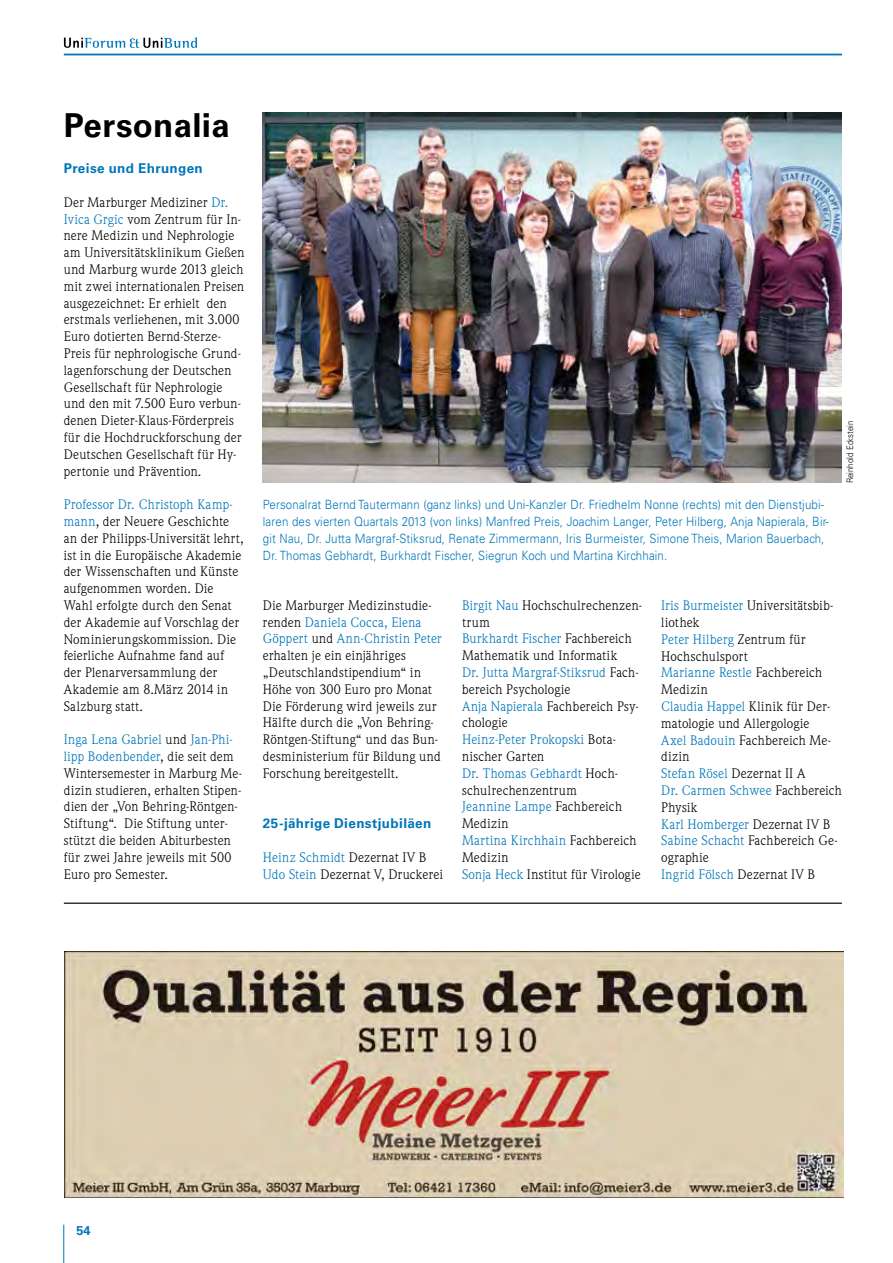
<style>
.page{position:relative;width:893px;height:1263px;background:#fff}
.page>*{position:absolute;margin:0;border:0;box-sizing:border-box;transform-origin:0 0}
.t1{font:700 33px "Univers LT Std";letter-spacing:.01em;color:#000}
.t2{font:13.5px/16.8px "Weidemann Std";letter-spacing:.02em;color:#000}
.t3{font:700 13.5px "Univers LT Std";letter-spacing:.025em;color:#0076b9}
.t4{font:300 12.75px/16.8px "Univers LT Std";letter-spacing:.015em;color:#0076b9;scale:.9 1}
.t5{font:700 12.75px "Univers LT Std";color:#0076b9}
.t6{font:300 9px "Univers LT Std";letter-spacing:.005em;color:#000;scale:.88 1}
.s1{color:#0076b9}
</style>
<div class="page">
<hr style="left:63px;top:1225px;width:1px;height:38px;background:#0076b9">
<hr style="left:64px;top:54px;width:778px;height:1px;background:#0076b9">
<svg style="left:64px;top:38px;width:133px;height:10px"></svg>
<hr style="left:64px;top:902px;width:778px;height:2px;background:#000">
<img style="left:263px;top:113px;width:579px;height:370px">
<img style="left:65px;top:951px;width:779px;height:247px">
<p class="t1" style="left:64px;top:106px;width:167px">Personalia</p>
<p class="t3" style="left:64px;top:161px;width:141px">Preise und Ehrungen</p>
<p class="t2" style="left:64px;top:194px;width:182px">Der Marburger Mediziner <span class="s1">Dr.<br>Ivica Grgic</span> vom Zentrum für In&shy;nere Medizin und Nephrologie am Universitätsklinikum Gießen und Marburg wurde 2013 gleich mit zwei internationalen Preisen ausgezeichnet: Er erhielt den erstmals verliehenen, mit 3.000<br>Euro dotierten Bernd-Sterze-<br>Preis für nephrologische Grund&shy;lagenforschung der Deutschen<br>Gesellschaft für Nephrologie und den mit 7.500 Euro verbun&shy;denen Dieter-Klaus-Förderpreis für die Hochdruckforschung der<br>Deutschen Gesellschaft für Hy&shy;pertonie und Prävention.</p>
<p class="t2" style="left:64px;top:496px;width:181px"><span class="s1">Professor Dr. Christoph Kamp&shy;mann</span>, der Neuere Geschichte an der Philipps-Universität lehrt, ist in die Europäische Akademie der Wissenschaften und Künste aufgenommen worden. Die<br>Wahl erfolgte durch den Senat der Akademie auf Vorschlag der<br>Nominierungskommission. Die feierliche Aufnahme fand auf der Plenarversammlung der<br>Akademie am 8.März 2014 in<br>Salzburg statt.</p>
<p class="t2" style="left:64px;top:731px;width:180px"><span class="s1">Inga Lena Gabriel</span> und <span class="s1">Jan-Phi&shy;lipp Bodenbender</span>, die seit dem<br>Wintersemester in Marburg Me&shy;dizin studieren, erhalten Stipen&shy;dien der „Von Behring-Röntgen-<br>Stiftung“. Die Stiftung unter&shy;stützt die beiden Abiturbesten für zwei Jahre jeweils mit 500<br>Euro pro Semester.</p>
<p class="t4" style="left:263px;top:496px;width:630px">Personalrat Bernd Tautermann (ganz links) und Uni-Kanzler Dr. Friedhelm Nonne (rechts) mit den Dienstjubi&shy;laren des vierten Quartals 2013 (von links) Manfred Preis, Joachim Langer, Peter Hilberg, Anja Napierala, Bir&shy;git Nau, Dr. Jutta Margraf-Stiksrud, Renate Zimmermann, Iris Burmeister, Simone Theis, Marion Bauerbach, Dr. Thomas Gebhardt, Burkhardt Fischer, Siegrun Koch und Martina Kirchhain.</p>
<p class="t6" style="left:844px;top:483px;width:73px;rotate:-90deg">Reinhold Eckstein</p>
<p class="t2" style="left:263px;top:597px;width:180px">Die Marburger Medizinstudie&shy;renden <span class="s1">Daniela Cocca, Elena<br>Göppert</span> und <span class="s1">Ann-Christin Peter </span>erhalten je ein einjähriges „Deutschlandstipendium“ in<br>Höhe von 300 Euro pro Monat<br>Die Förderung wird jeweils zur<br>Hälfte durch die „Von Behring-<br>Röntgen-Stiftung“ und das Bun&shy;desministerium für Bildung und<br>Forschung bereitgestellt.</p>
<p class="t3" style="left:263px;top:815px;width:170px">25-jährige Dienstjubiläen</p>
<p class="t2" style="left:263px;top:849px;width:182px"><span class="s1">Heinz Schmidt</span> Dezernat IV B<br><span class="s1">Udo Stein</span> Dezernat V, Druckerei</p>
<p class="t2" style="left:462px;top:597px;width:181px"><span class="s1">Birgit Nau</span> Hochschulrechenzen&shy;trum<br><span class="s1">Burkhardt Fischer</span> Fachbereich<br>Mathematik und Informatik<br><span class="s1">Dr. Jutta Margraf-Stiksrud</span> Fach&shy;bereich Psychologie<br><span class="s1">Anja Napierala</span> Fachbereich Psy&shy;chologie<br><span class="s1">Heinz-Peter Prokopski</span> Bota&shy;nischer Garten<br><span class="s1">Dr. Thomas Gebhardt</span> Hoch&shy;schulrechenzentrum<br><span class="s1">Jeannine Lampe</span> Fachbereich<br>Medizin<br><span class="s1">Martina Kirchhain</span> Fachbereich<br>Medizin<br><span class="s1">Sonja Heck</span> Institut für Virologie</p>
<p class="t2" style="left:661px;top:597px;width:182px"><span class="s1">Iris Burmeister</span> Universitätsbib&shy;liothek<br><span class="s1">Peter Hilberg</span> Zentrum für<br>Hochschulsport<br><span class="s1">Marianne Restle</span> Fachbereich<br>Medizin<br><span class="s1">Claudia Happel</span> Klinik für Der&shy;matologie und Allergologie<br><span class="s1">Axel Badouin</span> Fachbereich Me&shy;dizin<br><span class="s1">Stefan Rösel</span> Dezernat II A<br><span class="s1">Dr. Carmen Schwee</span> Fachbereich<br>Physik<br><span class="s1">Karl Homberger</span> Dezernat IV B<br><span class="s1">Sabine Schacht</span> Fachbereich Ge&shy;ographie<br><span class="s1">Ingrid Fölsch</span> Dezernat IV B</p>
<p class="t5" style="left:77px;top:1223px;width:16px">54</p>
</div>
